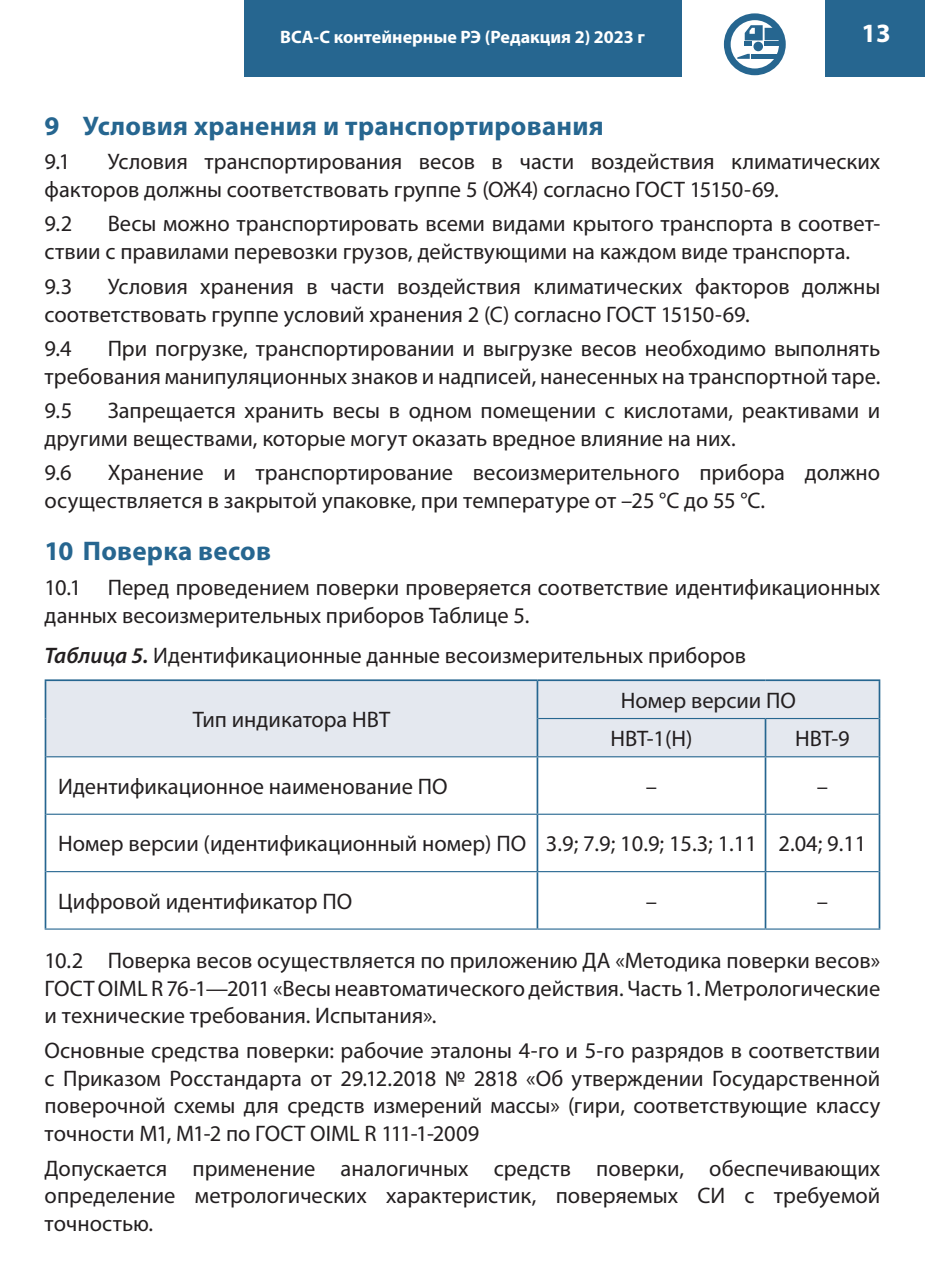
<style>
.page{position:relative;width:925px;height:1276px;background:#fff}
.page>*{position:absolute;margin:0;border:0;box-sizing:border-box;transform-origin:0 0}
.Стиль_заголовка{font:700 27px "Myriad Pro";letter-spacing:.01em;color:#266690}
.t1{font:700 26.55px "Myriad Pro";color:#fff}
._1_1_1{font:22.5px/27.9px "Myriad Pro";color:#231f20}
.t2{font:700 18px "Myriad Pro";color:#fff}
.s1{font-weight:600;font-style:italic}
</style>
<div class="page">
<div style="left:724px;top:13px;width:62px;height:62px;border:7px solid #266690;border-radius:50%"></div>
<div style="left:753px;top:42px;width:10px;height:9px;background:#266690;border-radius:50%"></div>
<svg style="left:745px;top:25px;width:37px;height:21px"></svg>
<svg style="left:737px;top:54px;width:13px;height:5px"></svg>
<div style="left:752px;top:54px;width:29px;height:5px;background:#266690"></div>
<div style="left:825px;top:0;width:100px;height:77px;background:#266690"></div>
<div style="left:244px;top:0;width:437px;height:77px;background:#266690"></div>
<div style="left:46px;top:681px;width:832px;height:75px;background:#e4e8ef"></div>
<hr style="left:45px;top:681px;width:1px;height:37px;background:#266690">
<hr style="left:45px;top:718px;width:1px;height:39px;background:#266690">
<hr style="left:536px;top:681px;width:2px;height:37px;background:#266690">
<hr style="left:536px;top:718px;width:2px;height:38px;background:#266690">
<hr style="left:878px;top:681px;width:2px;height:37px;background:#266690">
<hr style="left:765px;top:719px;width:1px;height:37px;background:#266690">
<hr style="left:878px;top:718px;width:2px;height:39px;background:#266690">
<hr style="left:45px;top:757px;width:1px;height:57px;background:#266690">
<hr style="left:45px;top:814px;width:1px;height:57px;background:#266690">
<hr style="left:536px;top:757px;width:2px;height:56px;background:#266690">
<hr style="left:536px;top:815px;width:2px;height:56px;background:#266690">
<hr style="left:765px;top:757px;width:1px;height:56px;background:#266690">
<hr style="left:878px;top:757px;width:2px;height:57px;background:#266690">
<hr style="left:765px;top:815px;width:1px;height:56px;background:#266690">
<hr style="left:878px;top:814px;width:2px;height:57px;background:#266690">
<hr style="left:45px;top:871px;width:1px;height:57px;background:#266690">
<hr style="left:536px;top:872px;width:2px;height:56px;background:#266690">
<hr style="left:765px;top:872px;width:1px;height:56px;background:#266690">
<hr style="left:878px;top:871px;width:2px;height:57px;background:#266690">
<hr style="left:46px;top:756px;width:491px;height:1px;background:#266690">
<hr style="left:46px;top:813px;width:491px;height:2px;background:#266690">
<hr style="left:538px;top:718px;width:227px;height:1px;background:#266690">
<hr style="left:765px;top:718px;width:113px;height:1px;background:#266690">
<hr style="left:537px;top:756px;width:228px;height:1px;background:#266690">
<hr style="left:765px;top:756px;width:113px;height:1px;background:#266690">
<hr style="left:537px;top:813px;width:228px;height:2px;background:#266690">
<hr style="left:765px;top:813px;width:113px;height:2px;background:#266690">
<hr style="left:46px;top:871px;width:491px;height:1px;background:#266690">
<hr style="left:537px;top:871px;width:228px;height:1px;background:#266690">
<hr style="left:765px;top:871px;width:113px;height:1px;background:#266690">
<hr style="left:45px;top:928px;width:492px;height:1px;background:#266690">
<hr style="left:537px;top:928px;width:228px;height:1px;background:#266690">
<hr style="left:765px;top:928px;width:115px;height:1px;background:#266690">
<hr style="left:45px;top:679px;width:492px;height:2px;background:#266690">
<hr style="left:537px;top:679px;width:228px;height:2px;background:#266690">
<hr style="left:765px;top:679px;width:115px;height:2px;background:#266690">
<p class="t2" style="left:280px;top:25px;width:366px">ВСА-С контейнерные РЭ (Редакция 2) 2023 г</p>
<p class="t1" style="left:861px;top:15px;width:31px">13</p>
<p class="Стиль_заголовка" style="left:45px;top:108px;width:561px">9 Условия хранения и транспортирования</p>
<p class="_1_1_1" style="left:45px;top:147px;width:27px">9.1</p>
<p class="_1_1_1" style="left:45px;top:147px;width:837px;text-indent:63px">Условия транспортирования весов в части воздействия климатических факторов должны соответствовать группе 5 (ОЖ4) согласно ГОСТ 15150-69.</p>
<p class="_1_1_1" style="left:45px;top:210px;width:29px">9.2</p>
<p class="_1_1_1" style="left:45px;top:210px;width:837px;text-indent:63px">Весы можно транспортировать всеми видами крытого транспорта в соответ&shy;ствии с правилами перевозки грузов, действующими на каждом виде транспорта.</p>
<p class="_1_1_1" style="left:45px;top:272px;width:29px">9.3</p>
<p class="_1_1_1" style="left:45px;top:272px;width:837px;text-indent:63px">Условия хранения в части воздействия климатических факторов должны соответствовать группе условий хранения 2 (С) согласно ГОСТ 15150-69.</p>
<p class="_1_1_1" style="left:45px;top:334px;width:29px">9.4</p>
<p class="_1_1_1" style="left:45px;top:334px;width:837px;text-align:right">При погрузке, транспортировании и выгрузке весов необходимо выполнять требования манипуляционных знаков и надписей, нанесенных на транспортной таре.</p>
<p class="_1_1_1" style="left:45px;top:396px;width:29px">9.5</p>
<p class="_1_1_1" style="left:45px;top:396px;width:837px;text-indent:63px">Запрещается хранить весы в одном помещении с кислотами, реактивами и другими веществами, которые могут оказать вредное влияние на них.</p>
<p class="_1_1_1" style="left:45px;top:458px;width:29px">9.6</p>
<p class="_1_1_1" style="left:45px;top:458px;width:837px;text-indent:63px">Хранение и транспортирование весоизмерительного прибора должно осуществляется в закрытой упаковке, при температуре от –25 °С до 55 °С.</p>
<p class="Стиль_заголовка" style="left:45px;top:533px;width:228px">10 Поверка весов</p>
<p class="_1_1_1" style="left:45px;top:573px;width:837px">10.1 Перед проведением поверки проверяется соответствие идентификационных данных весоизмерительных приборов Таблице 5.</p>
<p class="_1_1_1" style="left:45px;top:641px;width:703px"><span class="s1">Таблица 5.</span> Идентификационные данные весоизмерительных приборов</p>
<p class="_1_1_1" style="left:193px;top:705px;width:199px">Тип индикатора НВТ</p>
<p class="_1_1_1" style="left:621px;top:686px;width:177px">Номер версии ПО</p>
<p class="_1_1_1" style="left:610px;top:724px;width:84px">НВТ-1(Н)</p>
<p class="_1_1_1" style="left:795px;top:724px;width:56px">НВТ-9</p>
<p class="_1_1_1" style="left:58px;top:772px;width:391px">Идентификационное наименование ПО</p>
<p class="_1_1_1" style="left:646px;top:772px;width:13px">–</p>
<p class="_1_1_1" style="left:817px;top:772px;width:13px">–</p>
<p class="_1_1_1" style="left:58px;top:829px;width:469px">Номер версии (идентификационный номер) ПО</p>
<p class="_1_1_1" style="left:546px;top:829px;width:213px">3.9; 7.9; 10.9; 15.3; 1.11</p>
<p class="_1_1_1" style="left:778px;top:829px;width:89px">2.04; 9.11</p>
<p class="_1_1_1" style="left:58px;top:887px;width:296px">Цифровой идентификатор ПО</p>
<p class="_1_1_1" style="left:646px;top:887px;width:13px">–</p>
<p class="_1_1_1" style="left:817px;top:887px;width:13px">–</p>
<p class="_1_1_1" style="left:45px;top:945px;width:837px;text-align:justify">10.2 Поверка весов осуществляется по приложению ДА «Методика поверки весов» ГОСТ OIML R 76-1—2011 «Весы неавтоматического действия. Часть 1. Метрологические и технические требования. Испытания».</p>
<p class="_1_1_1" style="left:45px;top:1035px;width:837px;text-align:justify">Основные средства поверки: рабочие эталоны 4-го и 5-го разрядов в соответствии с Приказом Росстандарта от 29.12.2018 № 2818 «Об утверждении Государственной поверочной схемы для средств измерений массы» (гири, соответствующие классу точности М1, М1-2 по ГОСТ OIML R 111-1-2009</p>
<p class="_1_1_1" style="left:45px;top:1153px;width:837px;text-align:justify">Допускается применение аналогичных средств поверки, обеспечивающих определение метрологических характеристик, поверяемых СИ с требуемой точностью.</p>
</div>
